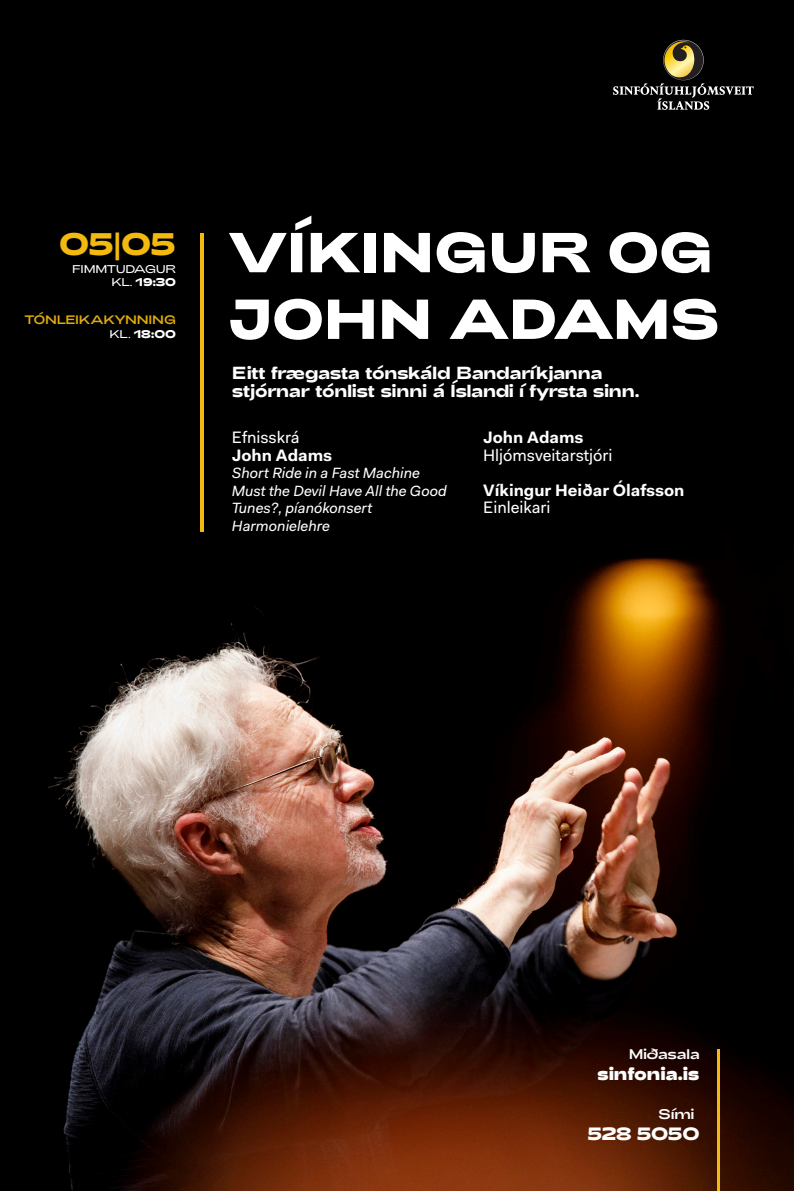
<style>
.page{position:relative;width:794px;height:1191px;background:#fff}
.page>*{position:absolute;margin:0;border:0;box-sizing:border-box;transform-origin:0 0}
.t1{font:900 56.18px/66.7px "Adieu";letter-spacing:-.01em;color:#fff}
.t2{font:900 31.15px "Adieu";color:#f2b90f}
.t3{font:900 17.85px "Adieu";letter-spacing:-.01em;color:#fff}
.t4{font:700 17.5px/18.7px "Adieu";letter-spacing:-.025em;color:#fff}
.t5{font:700 16.62px "Fakt Pro";color:#fff}
.t6{font:16.62px "Fakt Pro";color:#fff}
.t7{font:italic 14.88px/17.5px "Fakt Pro";color:#fff}
.t8{font:14px "Adieu";letter-spacing:-.02em;color:#fff}
.t9{font:12.25px "Adieu";letter-spacing:-.02em;color:#e1ac0d}
.t10{font:300 11.2px/13.7px "Adieu";letter-spacing:-.04em;color:#fff;text-align:right}
.t11{font:900 11.2px "Adieu";color:#fff}
.s1{font-weight:300}
.s2{font-weight:900}
</style>
<div class="page">
<img style="left:0;top:0;width:794px;height:1191px">
<svg style="left:613px;top:40px;width:140px;height:70px;background:#26241c"></svg>
<hr style="left:200px;top:233px;width:3px;height:298px;background:#f2b90f">
<hr style="left:717px;top:1049px;width:2px;height:142px;background:#f2b90f">
<h2 class="t2" style="left:59px;top:226px;width:118px">05<span class="s1">|</span>05</h2>
<p class="t10" style="left:72px;top:262px;width:105px">FIMMTUDAGUR<br>KL. <span class="s2">19:30</span></p>
<p class="t9" style="left:25px;top:313px;width:153px">TÓNLEIKAKYNNING</p>
<p class="t11" style="left:109px;top:327px;width:68px"><span class="s1">KL.</span> 18:00</p>
<h1 class="t1" style="left:227px;top:219px;width:493px">VÍKINGUR OG<br>JOHN ADAMS</h1>
<p class="t4" style="left:232px;top:363px;width:409px">Eitt frægasta tónskáld Bandaríkjanna stjórnar tónlist sinni á Íslandi í fyrsta sinn.</p>
<p class="t6" style="left:232px;top:426px;width:69px">Efnisskrá</p>
<p class="t5" style="left:232px;top:444px;width:102px">John Adams</p>
<p class="t7" style="left:232px;top:464px;width:217px">Short Ride in a Fast Machine<br>Must the Devil Have All the Good<br>Tunes?, píanókonsert<br>Harmonielehre</p>
<p class="t5" style="left:483px;top:426px;width:102px">John Adams</p>
<p class="t6" style="left:483px;top:444px;width:131px">Hljómsveitarstjóri</p>
<p class="t5" style="left:483px;top:479px;width:203px">Víkingur Heiðar Ólafsson</p>
<p class="t6" style="left:483px;top:496px;width:69px">Einleikari</p>
<p class="t8" style="left:629px;top:1046px;width:72px">Miðasala</p>
<p class="t3" style="left:597px;top:1063px;width:104px">sinfonia.is</p>
<p class="t8" style="left:658px;top:1106px;width:37px">Sími</p>
<p class="t3" style="left:588px;top:1123px;width:113px">528 5050</p>
</div>
